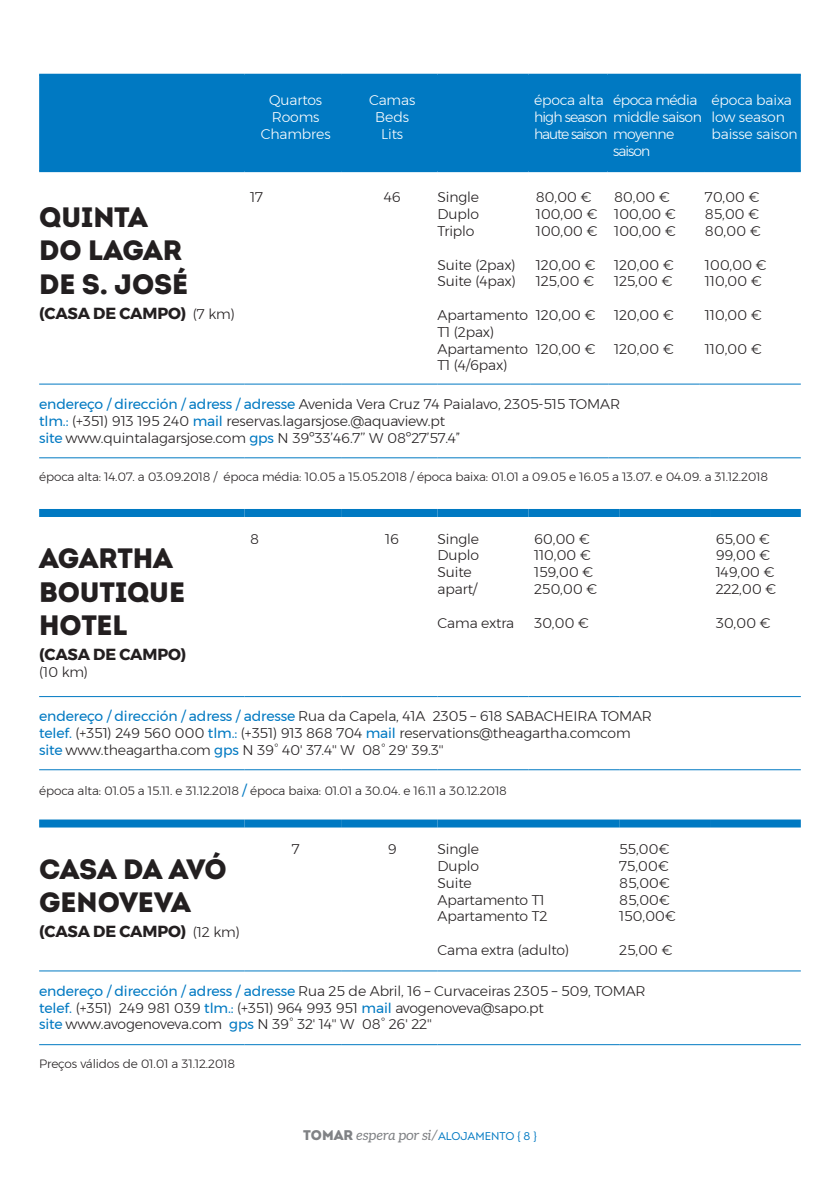
<style>
.page{position:relative;width:840px;height:1191px;background:#fff}
.page>*{position:absolute;margin:0;border:0;box-sizing:border-box;transform-origin:0 0}
.t1{font:28px/33.6px "Intro Black Caps";letter-spacing:-.01em;color:#231f20}
.t2{font:700 16px "Montserrat";letter-spacing:-.01em;color:#231f20}
.t3{font:300 14px/16.8px "Montserrat";letter-spacing:-.01em;color:#231f20}
.t4{font:300 14px/16.8px "Montserrat";letter-spacing:-.01em;color:#fff;text-align:center}
.t5{font:300 14px/16.8px "Montserrat";letter-spacing:-.04em;color:#fff}
.t6{font:italic 14px "Aleo";color:#808285}
.t7{font:300 12px "Montserrat";letter-spacing:-.01em;color:#231f20}
.s1{font-weight:300;font-size:14px}
.s2{font-weight:400;color:#0079c2}
.s3{font-weight:400;font-size:14px;color:#0079c2}
.s4{font-family:"Intro";font-weight:900;font-style:normal}
.s5{font-family:"Intro Book Caps";font-style:normal;font-size:11.2px;color:#0079c2}
</style>
<div class="page">
<hr style="left:39px;top:383px;width:205px;height:1px;background:#0079c2">
<hr style="left:244px;top:383px;width:97px;height:1px;background:#0079c2">
<hr style="left:341px;top:383px;width:96px;height:1px;background:#0079c2">
<hr style="left:437px;top:383px;width:93px;height:1px;background:#0079c2">
<hr style="left:530px;top:383px;width:78px;height:1px;background:#0079c2">
<hr style="left:608px;top:383px;width:90px;height:1px;background:#0079c2">
<hr style="left:698px;top:383px;width:102px;height:1px;background:#0079c2">
<hr style="left:39px;top:457px;width:205px;height:1px;background:#0079c2">
<hr style="left:244px;top:457px;width:97px;height:1px;background:#0079c2">
<hr style="left:341px;top:457px;width:96px;height:1px;background:#0079c2">
<hr style="left:437px;top:457px;width:93px;height:1px;background:#0079c2">
<hr style="left:530px;top:457px;width:78px;height:1px;background:#0079c2">
<hr style="left:608px;top:457px;width:90px;height:1px;background:#0079c2">
<hr style="left:698px;top:457px;width:102px;height:1px;background:#0079c2">
<div style="left:39px;top:76px;width:761px;height:94px;background:#0079c2"></div>
<hr style="left:39px;top:74px;width:205px;height:2px;background:#0079c2">
<hr style="left:244px;top:74px;width:97px;height:2px;background:#0079c2">
<hr style="left:341px;top:74px;width:96px;height:2px;background:#0079c2">
<hr style="left:437px;top:74px;width:91px;height:2px;background:#0079c2">
<hr style="left:528px;top:74px;width:79px;height:2px;background:#0079c2">
<hr style="left:607px;top:74px;width:96px;height:2px;background:#0079c2">
<hr style="left:703px;top:74px;width:97px;height:2px;background:#0079c2">
<hr style="left:39px;top:170px;width:205px;height:2px;background:#0079c2">
<hr style="left:244px;top:170px;width:97px;height:2px;background:#0079c2">
<hr style="left:341px;top:170px;width:96px;height:2px;background:#0079c2">
<hr style="left:437px;top:170px;width:91px;height:2px;background:#0079c2">
<hr style="left:528px;top:170px;width:79px;height:2px;background:#0079c2">
<hr style="left:607px;top:170px;width:96px;height:2px;background:#0079c2">
<hr style="left:703px;top:170px;width:97px;height:2px;background:#0079c2">
<hr style="left:39px;top:970px;width:205px;height:1px;background:#0079c2">
<hr style="left:244px;top:970px;width:97px;height:1px;background:#0079c2">
<hr style="left:341px;top:970px;width:96px;height:1px;background:#0079c2">
<hr style="left:437px;top:970px;width:182px;height:1px;background:#0079c2">
<hr style="left:619px;top:970px;width:90px;height:1px;background:#0079c2">
<hr style="left:709px;top:970px;width:91px;height:1px;background:#0079c2">
<div style="left:39px;top:819px;width:205px;height:8px;background:#0079c2"></div>
<div style="left:244px;top:819px;width:97px;height:8px;background:#0079c2"></div>
<div style="left:341px;top:819px;width:96px;height:8px;background:#0079c2"></div>
<div style="left:437px;top:819px;width:182px;height:8px;background:#0079c2"></div>
<div style="left:619px;top:819px;width:90px;height:8px;background:#0079c2"></div>
<div style="left:709px;top:819px;width:91px;height:8px;background:#0079c2"></div>
<hr style="left:39px;top:1044px;width:205px;height:1px;background:#0079c2">
<hr style="left:244px;top:1044px;width:97px;height:1px;background:#0079c2">
<hr style="left:341px;top:1044px;width:96px;height:1px;background:#0079c2">
<hr style="left:437px;top:1044px;width:182px;height:1px;background:#0079c2">
<hr style="left:619px;top:1044px;width:90px;height:1px;background:#0079c2">
<hr style="left:709px;top:1044px;width:91px;height:1px;background:#0079c2">
<hr style="left:39px;top:696px;width:205px;height:1px;background:#0079c2">
<hr style="left:244px;top:696px;width:97px;height:1px;background:#0079c2">
<hr style="left:341px;top:696px;width:96px;height:1px;background:#0079c2">
<hr style="left:437px;top:696px;width:91px;height:1px;background:#0079c2">
<hr style="left:528px;top:696px;width:91px;height:1px;background:#0079c2">
<hr style="left:619px;top:696px;width:90px;height:1px;background:#0079c2">
<hr style="left:709px;top:696px;width:91px;height:1px;background:#0079c2">
<hr style="left:39px;top:769px;width:205px;height:1px;background:#0079c2">
<hr style="left:244px;top:769px;width:97px;height:1px;background:#0079c2">
<hr style="left:341px;top:769px;width:96px;height:1px;background:#0079c2">
<hr style="left:437px;top:769px;width:91px;height:1px;background:#0079c2">
<hr style="left:528px;top:769px;width:91px;height:1px;background:#0079c2">
<hr style="left:619px;top:769px;width:90px;height:1px;background:#0079c2">
<hr style="left:709px;top:769px;width:91px;height:1px;background:#0079c2">
<div style="left:39px;top:509px;width:205px;height:8px;background:#0079c2"></div>
<div style="left:244px;top:509px;width:97px;height:8px;background:#0079c2"></div>
<div style="left:341px;top:509px;width:96px;height:8px;background:#0079c2"></div>
<div style="left:437px;top:509px;width:91px;height:8px;background:#0079c2"></div>
<div style="left:528px;top:509px;width:91px;height:8px;background:#0079c2"></div>
<div style="left:619px;top:509px;width:90px;height:8px;background:#0079c2"></div>
<div style="left:709px;top:509px;width:91px;height:8px;background:#0079c2"></div>
<h1 class="t1" style="left:39px;top:200px;width:150px">QUINTA<br>DO LAGAR<br>DE S. JOSÉ</h1>
<p class="t2" style="left:39px;top:301px;width:197px">(CASA DE CAMPO) <span class="s1">(7 km)</span></p>
<p class="t4" style="left:260px;top:92px;width:71px">Quartos<br>Rooms<br>Chambres</p>
<p class="t4" style="left:369px;top:92px;width:48px">Camas<br>Beds<br>Lits</p>
<p class="t5" style="left:533px;top:92px;width:169px">época alta<br>high season middle saison haute saison moyenne</p>
<p class="t5" style="left:613px;top:92px;width:86px">época média</p>
<p class="t4" style="left:613px;top:142px;width:39px">saison</p>
<p class="t4" style="left:711px;top:92px;width:88px;text-align:left">época baixa low season baisse saison</p>
<p class="t3" style="left:250px;top:189px;width:14px">17</p>
<p class="t3" style="left:383px;top:189px;width:18px">46</p>
<p class="t3" style="left:437px;top:189px;width:43px;text-align:justify">Single Duplo Triplo</p>
<p class="t3" style="left:437px;top:256px;width:80px">Suite (2pax)<br>Suite (4pax)</p>
<p class="t3" style="left:437px;top:306px;width:92px">Apartamento<br>T1 (2pax)<br>Apartamento<br>T1 (4/6pax)</p>
<p class="t3" style="left:535px;top:189px;width:63px">80,00 €<br>100,00 €<br>100,00 €</p>
<p class="t3" style="left:535px;top:256px;width:61px">120,00 €<br>125,00 €</p>
<p class="t3" style="left:535px;top:306px;width:61px">120,00 €</p>
<p class="t3" style="left:535px;top:340px;width:61px">120,00 €</p>
<p class="t3" style="left:613px;top:189px;width:63px">80,00 €<br>100,00 €<br>100,00 €</p>
<p class="t3" style="left:613px;top:256px;width:61px">120,00 €<br>125,00 €</p>
<p class="t3" style="left:613px;top:306px;width:61px">120,00 €</p>
<p class="t3" style="left:613px;top:340px;width:61px">120,00 €</p>
<p class="t3" style="left:704px;top:189px;width:57px;text-align:justify">70,00 € 85,00 € 80,00 €</p>
<p class="t3" style="left:704px;top:256px;width:63px">100,00 €<br>110,00 €</p>
<p class="t3" style="left:704px;top:306px;width:58px">110,00 €</p>
<p class="t3" style="left:704px;top:340px;width:58px">110,00 €</p>
<p class="t3" style="left:39px;top:395px;width:582px"><span class="s2">endereço / dirección / adress / adresse</span> Avenida Vera Cruz 74 Paialavo, 2305-515 TOMAR <span class="s2">tlm.:</span> (+351) 913 195 240 <span class="s2">mail</span> reservas.lagarsjose.@aquaview.pt<br><span class="s2">site</span> www.quintalagarsjose.com <span class="s2">gps</span> N 39º33’46.7’’ W 08º27’57.4”</p>
<p class="t7" style="left:39px;top:467px;width:730px">época alta: 14.07. a 03.09.2018 / época média: 10.05 a 15.05.2018 / época baixa: 01.01 a 09.05 e 16.05 a 13.07. e 04.09. a 31.12.2018</p>
<h1 class="t1" style="left:39px;top:541px;width:147px">AGARTHA<br>BOUTIQUE<br>HOTEL</h1>
<p class="t2" style="left:39px;top:642px;width:149px">(CASA DE CAMPO)</p>
<p class="t3" style="left:39px;top:663px;width:50px">(10 km)</p>
<p class="t3" style="left:250px;top:530px;width:10px">8</p>
<p class="t3" style="left:385px;top:530px;width:15px">16</p>
<p class="t3" style="left:437px;top:530px;width:43px">Single<br>Duplo<br>Suite apart/</p>
<p class="t3" style="left:437px;top:614px;width:78px">Cama extra</p>
<p class="t3" style="left:533px;top:530px;width:65px">60,00 €<br>110,00 €<br>159,00 €<br>250,00 €</p>
<p class="t3" style="left:533px;top:614px;width:56px">30,00 €</p>
<p class="t3" style="left:39px;top:708px;width:614px"><span class="s2">endereço / dirección / adress / adresse</span> Rua da Capela, 41A 2305 – 618 SABACHEIRA TOMAR <span class="s2">telef.</span> (+351) 249 560 000 <span class="s2">tlm.:</span> (+351) 913 868 704 <span class="s2">mail</span> reservations@theagartha.comcom <span class="s2">site</span> www.theagartha.com <span class="s2">gps</span> N 39° 40' 37.4'' W 08° 29' 39.3''</p>
<p class="t7" style="left:39px;top:781px;width:469px">época alta: 01.05 a 15.11. e 31.12.2018 <span class="s3">/</span> época baixa: 01.01 a 30.04. e 16.11 a 30.12.2018</p>
<p class="t3" style="left:291px;top:840px;width:9px">7</p>
<p class="t3" style="left:387px;top:840px;width:10px">9</p>
<p class="t3" style="left:437px;top:840px;width:111px">Single<br>Duplo<br>Suite<br>Apartamento T1<br>Apartamento T2</p>
<p class="t3" style="left:437px;top:941px;width:133px">Cama extra (adulto)</p>
<p class="t3" style="left:619px;top:840px;width:58px">55,00€<br>75,00€<br>85,00€<br>85,00€<br>150,00€</p>
<p class="t3" style="left:619px;top:941px;width:55px">25,00 €</p>
<p class="t3" style="left:39px;top:982px;width:607px"><span class="s2">endereço / dirección / adress / adresse</span> Rua 25 de Abril, 16 – Curvaceiras 2305 – 509, TOMAR <span class="s2">telef.</span> (+351) 249 981 039 <span class="s2">tlm.:</span> (+351) 964 993 951 <span class="s2">mail</span> avogenoveva@sapo.pt<br><span class="s2">site</span> www.avogenoveva.com <span class="s2">gps</span> N 39° 32' 14'' W 08° 26' 22''</p>
<p class="t7" style="left:39px;top:1054px;width:197px">Preços válidos de 01.01 a 31.12.2018</p>
<h1 class="t1" style="left:39px;top:851px;width:189px">CASA DA AVÓ<br>GENOVEVA</h1>
<p class="t2" style="left:39px;top:919px;width:202px">(CASA DE CAMPO) <span class="s1">(12 km)</span></p>
<p class="t6" style="left:303px;top:1126px;width:235px"><span class="s4">TOMAR</span> espera por si/<span class="s5">ALOJAMENTO {</span> <span class="s5">8</span> <span class="s5">}</span></p>
<p class="t3" style="left:715px;top:530px;width:62px">65,00 €<br>99,00 €<br>149,00 €<br>222,00 €</p>
<p class="t3" style="left:715px;top:614px;width:56px">30,00 €</p>
</div>
